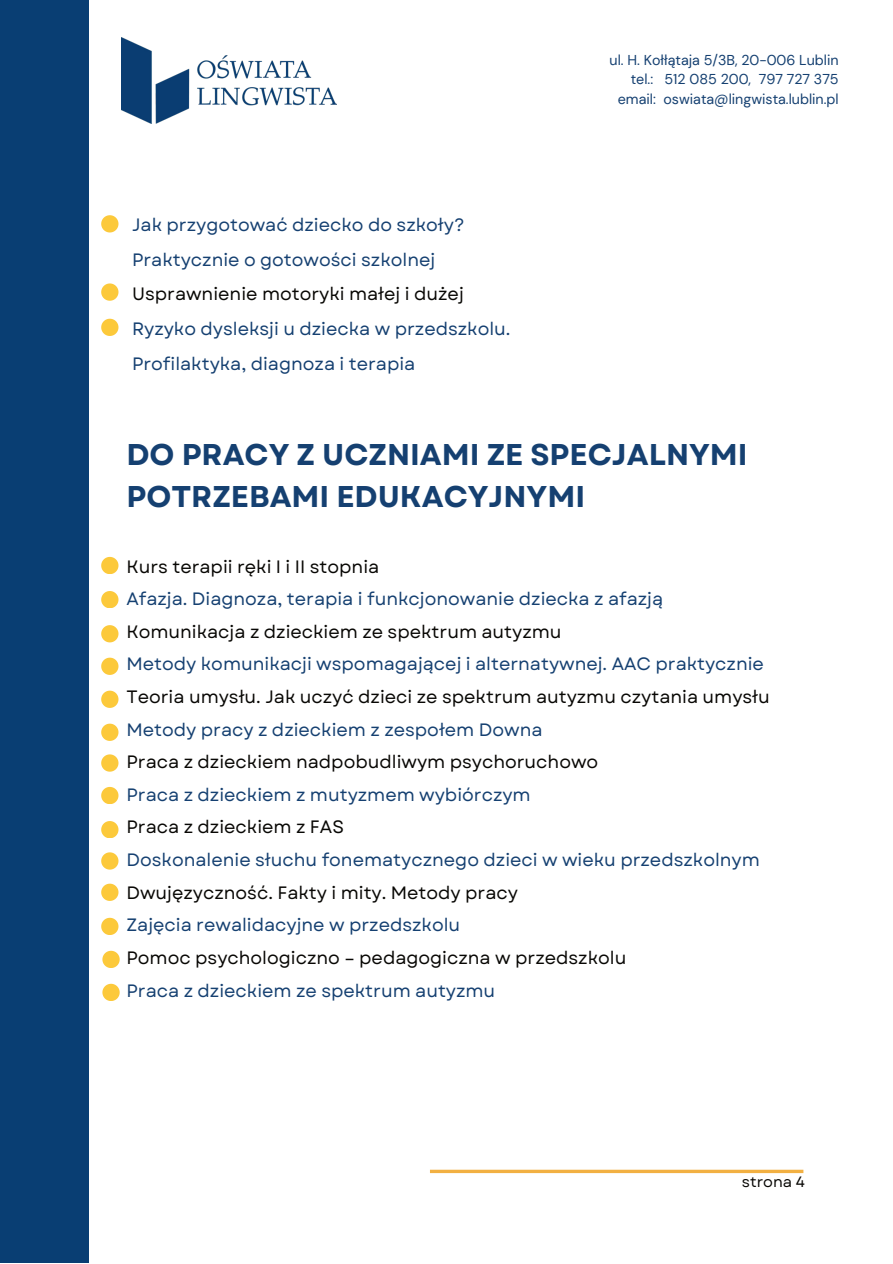
<style>
.page{position:relative;width:893px;height:1264px;background:#fff}
.page>*{position:absolute;margin:0;border:0;box-sizing:border-box;transform-origin:0 0}
.t1{font:700 30px/41.5px "Garet";color:#154071}
.t2{font:17.85px/34.8px "Garet";color:#154071}
.t3{font:17.85px "Garet";color:#080704}
.t4{font:15px "Garet";color:#080704}
.t5{font:14.25px/19.4px "DM Sans";color:#154071;text-align:right}
</style>
<div class="page">
<svg style="left:430px;top:1169px;width:373px;height:4px"></svg>
<img style="left:121px;top:37px;width:215px;height:87px">
<div style="left:0;top:0;width:89px;height:1262px;background:#093e73"></div>
<svg style="left:101px;top:215px;width:17px;height:17px"></svg>
<svg style="left:101px;top:283px;width:17px;height:17px"></svg>
<svg style="left:101px;top:319px;width:17px;height:16px"></svg>
<svg style="left:101px;top:557px;width:17px;height:16px"></svg>
<svg style="left:101px;top:591px;width:17px;height:17px"></svg>
<svg style="left:101px;top:625px;width:17px;height:17px"></svg>
<svg style="left:101px;top:657px;width:17px;height:17px"></svg>
<svg style="left:101px;top:690px;width:17px;height:17px"></svg>
<svg style="left:101px;top:723px;width:17px;height:17px"></svg>
<svg style="left:101px;top:754px;width:17px;height:17px"></svg>
<svg style="left:101px;top:821px;width:17px;height:17px"></svg>
<svg style="left:101px;top:852px;width:17px;height:17px"></svg>
<svg style="left:101px;top:883px;width:17px;height:17px"></svg>
<svg style="left:102px;top:950px;width:17px;height:17px"></svg>
<svg style="left:101px;top:917px;width:17px;height:17px"></svg>
<svg style="left:101px;top:787px;width:17px;height:16px"></svg>
<svg style="left:102px;top:983px;width:17px;height:17px"></svg>
<p class="t2" style="left:132px;top:208px;width:334px">Jak przygotować dziecko do szkoły?<br>Praktycznie o gotowości szkolnej</p>
<p class="t3" style="left:132px;top:283px;width:333px">Usprawnienie motoryki małej i dużej</p>
<p class="t2" style="left:132px;top:312px;width:380px">Ryzyko dysleksji u dziecka w przedszkolu.<br>Profilaktyka, diagnoza i terapia</p>
<p class="t5" style="left:609px;top:50px;width:230px">ul. H. Kołłątaja 5/3B, 20-006 Lublin tel.: 512 085 200, 797 727 375 email: oswiata@lingwista.lublin.pl</p>
<h1 class="t1" style="left:126px;top:435px;width:622px">DO PRACY Z UCZNIAMI ZE SPECJALNYMI<br>POTRZEBAMI EDUKACYJNYMI</h1>
<p class="t3" style="left:126px;top:555px;width:254px">Kurs terapii ręki I i II stopnia</p>
<p class="t2" style="left:126px;top:582px;width:538px">Afazja. Diagnoza, terapia i funkcjonowanie dziecka z afazją</p>
<p class="t3" style="left:126px;top:620px;width:436px">Komunikacja z dzieckiem ze spektrum autyzmu</p>
<p class="t2" style="left:126px;top:647px;width:639px">Metody komunikacji wspomagającej i alternatywnej. AAC praktycznie</p>
<p class="t3" style="left:126px;top:685px;width:644px">Teoria umysłu. Jak uczyć dzieci ze spektrum autyzmu czytania umysłu</p>
<p class="t2" style="left:126px;top:712px;width:417px">Metody pracy z dzieckiem z zespołem Downa</p>
<p class="t3" style="left:126px;top:751px;width:473px">Praca z dzieckiem nadpobudliwym psychoruchowo</p>
<p class="t2" style="left:126px;top:777px;width:405px">Praca z dzieckiem z mutyzmem wybiórczym</p>
<p class="t3" style="left:126px;top:816px;width:219px">Praca z dzieckiem z FAS</p>
<p class="t2" style="left:126px;top:843px;width:635px">Doskonalenie słuchu fonematycznego dzieci w wieku przedszkolnym</p>
<p class="t3" style="left:126px;top:881px;width:393px">Dwujęzyczność. Fakty i mity. Metody pracy</p>
<p class="t2" style="left:126px;top:908px;width:335px">Zajęcia rewalidacyjne w przedszkolu</p>
<p class="t3" style="left:126px;top:946px;width:501px">Pomoc psychologiczno – pedagogiczna w przedszkolu</p>
<p class="t2" style="left:126px;top:973px;width:370px">Praca z dzieckiem ze spektrum autyzmu</p>
<p class="t4" style="left:741px;top:1172px;width:65px">strona 4</p>
</div>
